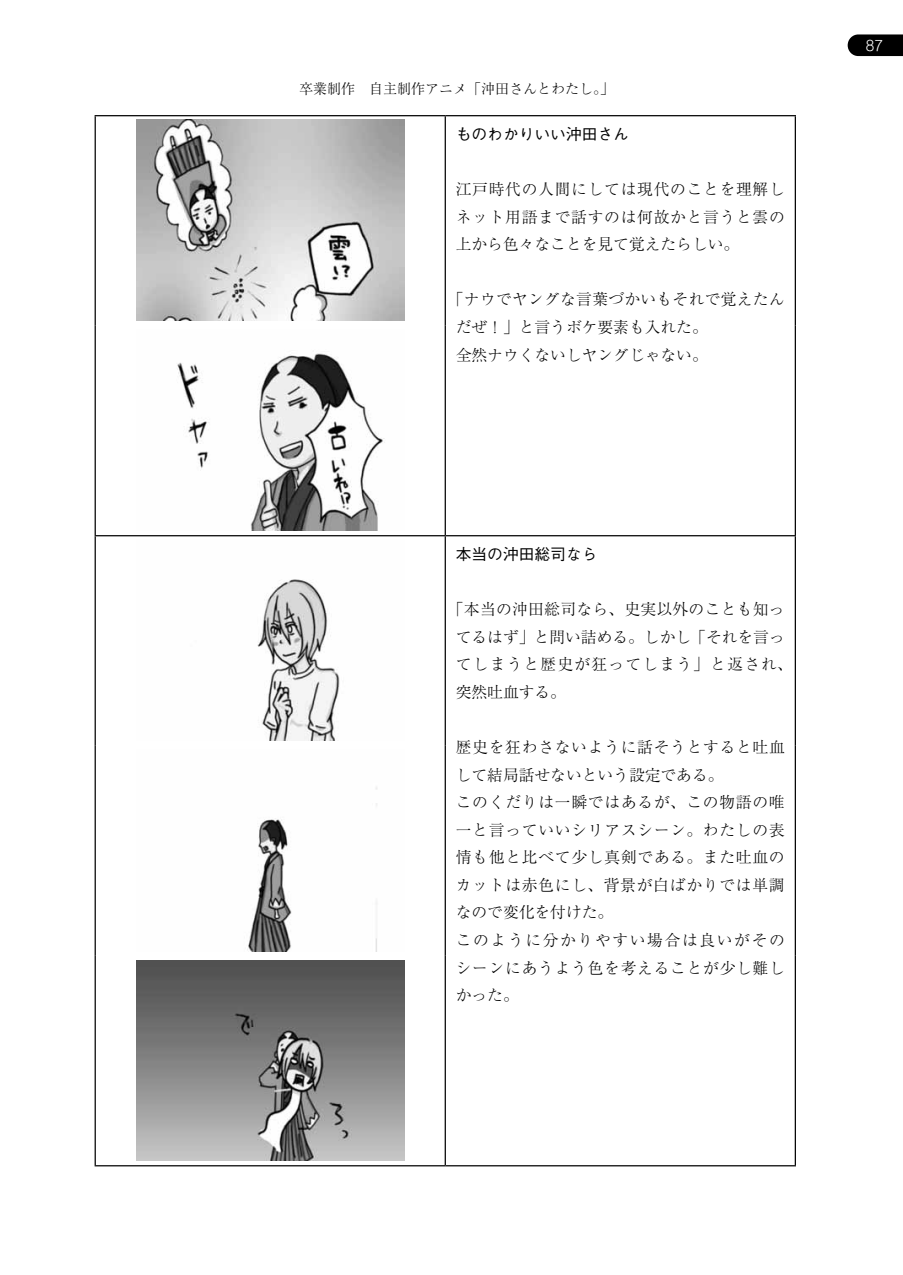
<style>
.page{position:relative;width:903px;height:1275px;background:#fff}
.page>*{position:absolute;margin:0;border:0;box-sizing:border-box;transform-origin:0 0}
.t1{font:300 15.75px/27.7px "Ryumin Pro";letter-spacing:.045em;color:#000;text-align:justify}
.t2{font:300 15.75px/27.7px "Ryumin Pro";letter-spacing:.02em;color:#000}
.t3{font:300 15.75px/27.7px "Ryumin Pro";color:#000}
.t4{font:500 15.75px "Gothic BBB Pro";color:#000}
.t5{font:300 14px "Ryumin Pro";color:#000}
.t6{font:300 14px "Shin M Go Pro";color:#fff}
</style>
<div class="page">
<svg style="left:848px;top:34px;width:55px;height:22px"></svg>
<hr style="left:95px;top:115px;width:350px;height:1px;background:#000">
<hr style="left:95px;top:116px;width:1px;height:210px;background:#000">
<hr style="left:445px;top:115px;width:351px;height:1px;background:#000">
<hr style="left:445px;top:116px;width:1px;height:210px;background:#000">
<hr style="left:795px;top:116px;width:1px;height:210px;background:#000">
<hr style="left:95px;top:326px;width:1px;height:209px;background:#000">
<hr style="left:445px;top:326px;width:1px;height:209px;background:#000">
<hr style="left:795px;top:326px;width:1px;height:209px;background:#000">
<hr style="left:95px;top:535px;width:350px;height:1px;background:#000">
<hr style="left:95px;top:536px;width:1px;height:210px;background:#000">
<hr style="left:445px;top:535px;width:351px;height:1px;background:#000">
<hr style="left:445px;top:536px;width:1px;height:210px;background:#000">
<hr style="left:795px;top:536px;width:1px;height:210px;background:#000">
<hr style="left:95px;top:746px;width:1px;height:210px;background:#000">
<hr style="left:445px;top:746px;width:1px;height:210px;background:#000">
<hr style="left:795px;top:746px;width:1px;height:210px;background:#000">
<hr style="left:95px;top:956px;width:1px;height:209px;background:#000">
<hr style="left:445px;top:956px;width:1px;height:209px;background:#000">
<hr style="left:795px;top:956px;width:1px;height:209px;background:#000">
<hr style="left:95px;top:1165px;width:350px;height:1px;background:#000">
<hr style="left:445px;top:1165px;width:351px;height:1px;background:#000">
<img style="left:136px;top:120px;width:268px;height:201px">
<img style="left:177px;top:353px;width:208px;height:178px">
<img style="left:257px;top:579px;width:83px;height:162px">
<img style="left:247px;top:787px;width:130px;height:164px">
<img style="left:136px;top:960px;width:268px;height:201px">
<p class="t5" style="left:299px;top:78px;width:316px">卒業制作　自主制作アニメ「沖田さんとわたし。」</p>
<p class="t4" style="left:456px;top:121px;width:175px">ものわかりいい沖田さん</p>
<p class="t1" style="left:456px;top:174px;width:331px">江戸時代の人間にしては現代のことを理解しネット用語まで話すのは何故かと言うと雲の上から色々なことを見て覚えたらしい。</p>
<p class="t3" style="left:456px;top:284px;width:330px;text-indent:-8px">「ナウでヤングな言葉づかいもそれで覚えたんだぜ！」と言うボケ要素も入れた。<br>全然ナウくないしヤングじゃない。</p>
<p class="t4" style="left:456px;top:541px;width:143px">本当の沖田総司なら</p>
<p class="t2" style="left:456px;top:594px;width:338px;text-indent:-8px">「本当の沖田総司なら、史実以外のことも知ってるはず」と問い詰める。しかし「それを言ってしまうと歴史が狂ってしまう」と返され、突然吐血する。</p>
<p class="t1" style="left:456px;top:732px;width:331px;text-align:left">歴史を狂わさないように話そうとすると吐血して結局話せないという設定である。<br>このくだりは一瞬ではあるが、この物語の唯一と言っていいシリアスシーン。わたしの表情も他と比べて少し真剣である。また吐血のカットは赤色にし、背景が白ばかりでは単調なので変化を付けた。<br>このように分かりやすい場合は良いがそのシーンにあうよう色を考えることが少し難しかった。</p>
<p class="t6" style="left:866px;top:34px;width:19px">87</p>
</div>
